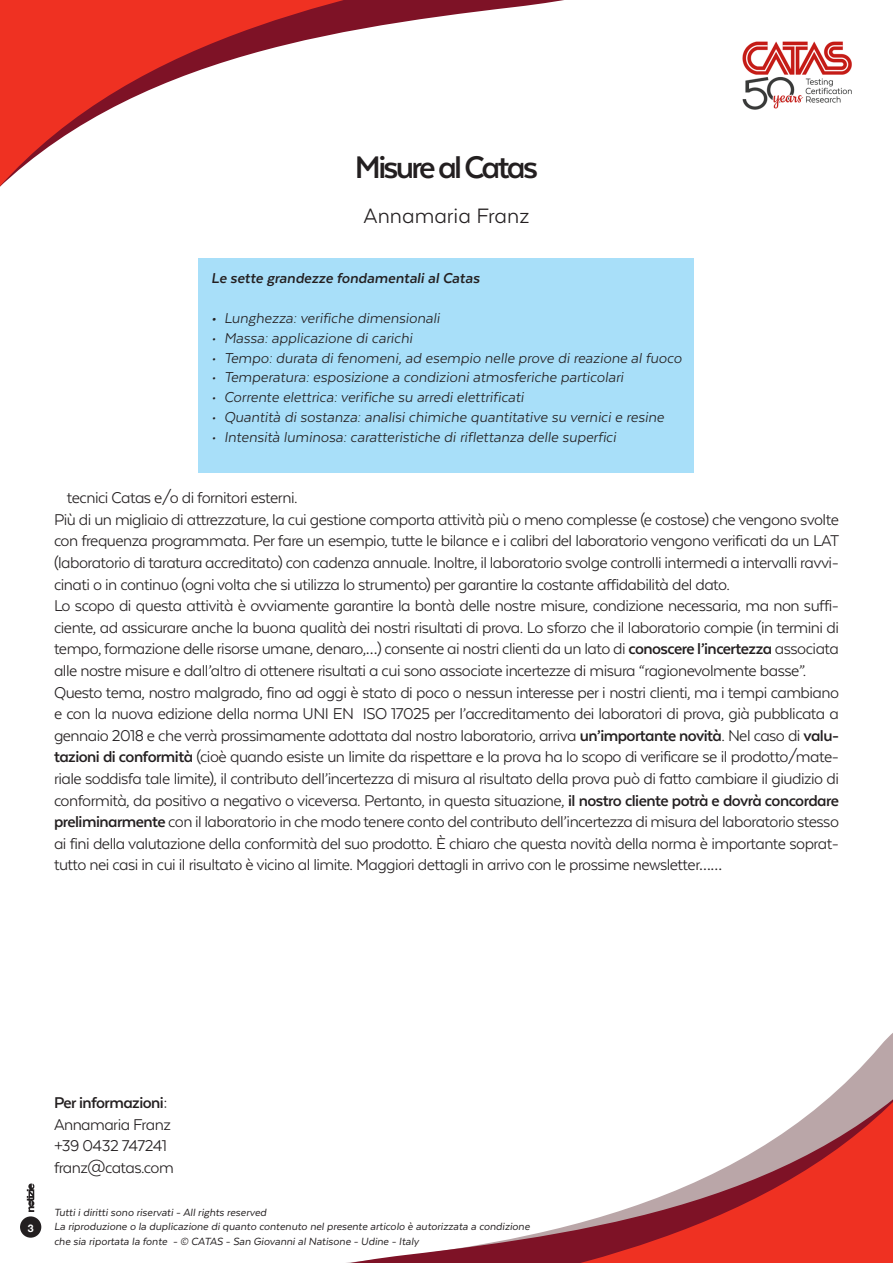
<style>
.page{position:relative;width:893px;height:1263px;background:#fff}
.page>*{position:absolute;margin:0;border:0;box-sizing:border-box;transform-origin:0 0}
.t1{font:700 36px "Texta Alt";letter-spacing:-.075em;color:#231f20}
.t2{font:24px "Texta Alt";color:#231f20}
.t3{font:18px/21.6px "Texta Alt";letter-spacing:-.03em;color:#231f20;text-align:justify}
.t4{font:700 18px "Texta Alt";letter-spacing:-.03em;color:#231f20}
.t5{font:italic 16.5px "Texta Alt";color:#231f20}
.t6{font:italic 700 16.5px "Texta Alt";color:#231f20}
.t7{font:italic 12px "Texta Alt";color:#231f20}
.t8{font:700 10.5px "Helvetica Neue";color:#fff}
.s1{font-weight:700}
</style>
<div class="page">
<svg style="left:0;top:0;width:852px;height:187px"></svg>
<svg style="left:20px;top:1033px;width:873px;height:230px"></svg>
<div style="left:20px;top:1216px;width:21px;height:22px;background:#231f20;border-radius:50%"></div>
<svg style="left:27px;top:1183px;width:7px;height:29px"></svg>
<img style="left:742px;top:40px;width:109px;height:71px">
<div style="left:198px;top:258px;width:496px;height:215px;background:#a8dff9"></div>
<p class="t1" style="left:355px;top:149px;width:185px">Misure al Catas</p>
<p class="t2" style="left:364px;top:204px;width:167px">Annamaria Franz</p>
<p class="t6" style="left:211px;top:270px;width:270px">Le sette grandezze fondamentali al Catas</p>
<p class="t5" style="left:211px;top:310px;width:230px"><span class="s1">•</span> Lunghezza: verifiche dimensionali</p>
<p class="t5" style="left:211px;top:329px;width:203px">• Massa: applicazione di carichi</p>
<p class="t5" style="left:211px;top:349px;width:472px">• Tempo: durata di fenomeni, ad esempio nelle prove di reazione al fuoco</p>
<p class="t5" style="left:211px;top:369px;width:414px">• Temperatura: esposizione a condizioni atmosferiche particolari</p>
<p class="t5" style="left:211px;top:389px;width:314px">• Corrente elettrica: verifiche su arredi elettrificati</p>
<p class="t5" style="left:211px;top:409px;width:454px">• Quantità di sostanza: analisi chimiche quantitative su vernici e resine</p>
<p class="t5" style="left:211px;top:428px;width:406px">• Intensità luminosa: caratteristiche di riflettanza delle superfici</p>
<p class="t3" style="left:67px;top:487px;width:232px">tecnici Catas e/o di fornitori esterni.</p>
<p class="t3" style="left:54px;top:508px;width:787px">Più di un migliaio di attrezzature, la cui gestione comporta attività più o meno complesse (e costose) che vengono svolte con frequenza programmata. Per fare un esempio, tutte le bilance e i calibri del laboratorio vengono verificati da un LAT (laboratorio di taratura accreditato) con cadenza annuale. Inoltre, il laboratorio svolge controlli intermedi a intervalli ravvi&shy;cinati o in continuo (ogni volta che si utilizza lo strumento) per garantire la costante affidabilità del dato.</p>
<p class="t3" style="left:54px;top:595px;width:786px">Lo scopo di questa attività è ovviamente garantire la bontà delle nostre misure, condizione necessaria, ma non suffi&shy;ciente, ad assicurare anche la buona qualità dei nostri risultati di prova. Lo sforzo che il laboratorio compie (in termini di tempo, formazione delle risorse umane, denaro,…) consente ai nostri clienti da un lato di <span class="s1">conoscere l’incertezza</span> associata alle nostre misure e dall’altro di ottenere risultati a cui sono associate incertezze di misura “ragionevolmente basse”.</p>
<p class="t3" style="left:54px;top:681px;width:787px">Questo tema, nostro malgrado, fino ad oggi è stato di poco o nessun interesse per i nostri clienti, ma i tempi cambiano e con la nuova edizione della norma UNI EN ISO 17025 per l’accreditamento dei laboratori di prova, già pubblicata a gennaio 2018 e che verrà prossimamente adottata dal nostro laboratorio, arriva <span class="s1">un’importante novità</span>. Nel caso di <span class="s1">valu&shy;tazioni di conformità</span> (cioè quando esiste un limite da rispettare e la prova ha lo scopo di verificare se il prodotto/mate&shy;riale soddisfa tale limite), il contributo dell’incertezza di misura al risultato della prova può di fatto cambiare il giudizio di conformità, da positivo a negativo o viceversa. Pertanto, in questa situazione, <span class="s1">il nostro cliente potrà e dovrà concordare preliminarmente</span> con il laboratorio in che modo tenere conto del contributo dell’incertezza di misura del laboratorio stesso ai fini della valutazione della conformità del suo prodotto. È chiaro che questa novità della norma è importante soprat&shy;tutto nei casi in cui il risultato è vicino al limite. Maggiori dettagli in arrivo con le prossime newsletter……</p>
<p class="t8" style="left:28px;top:1220px;width:7px">3</p>
<p class="t4" style="left:54px;top:1093px;width:115px">Per informazioni:</p>
<p class="t3" style="left:54px;top:1113px;width:118px">Annamaria Franz</p>
<p class="t3" style="left:54px;top:1135px;width:114px">+39 0432 747241</p>
<p class="t3" style="left:54px;top:1156px;width:121px">franz@catas.com</p>
<p class="t7" style="left:54px;top:1206px;width:214px">Tutti i diritti sono riservati - All rights reserved</p>
<p class="t7" style="left:54px;top:1220px;width:477px">La riproduzione o la duplicazione di quanto contenuto nel presente articolo è autorizzata a condizione</p>
<p class="t7" style="left:54px;top:1235px;width:367px">che sia riportata la fonte - © CATAS - San Giovanni al Natisone - Udine - Italy</p>
</div>
